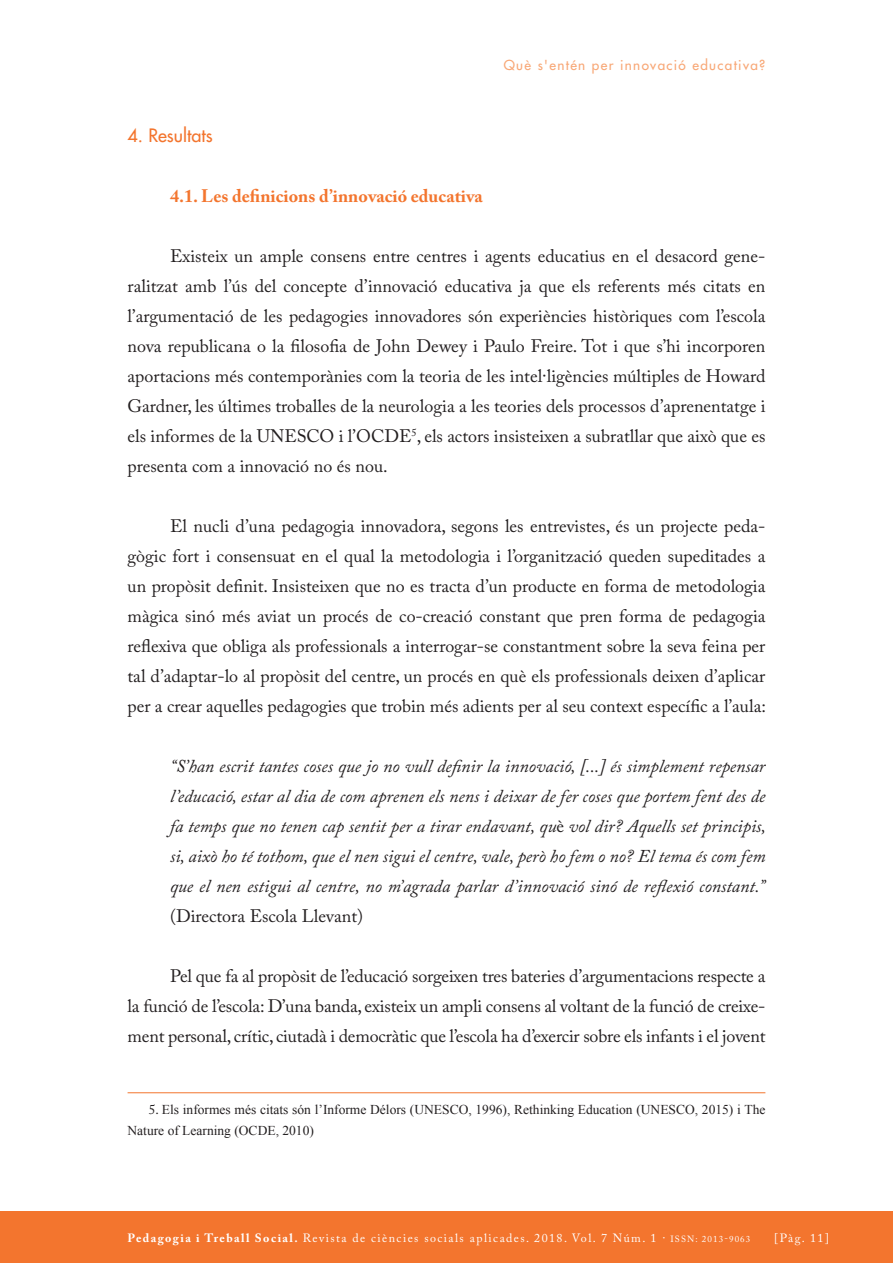
<style>
.page{position:relative;width:893px;height:1263px;background:#fff}
.page>*{position:absolute;margin:0;border:0;box-sizing:border-box;transform-origin:0 0}
.TEXT_COMU{font:18px/30px "Adobe Caslon Pro";color:#231f20;text-align:justify}
.TEXT_COMU-2{font:italic 18px/30px "Adobe Caslon Pro";color:#231f20;text-align:justify}
.SUBTITOLS{font:700 18px "Adobe Caslon Pro";color:#f3752e}
.INTERTITOLS{font:18px "Futura";color:#f3752e}
.NOTES_PEU_PAGINA{font:13.5px/21px "Times New Roman";color:#231f20}
.CAPÇALERA_DRETA{font:13.5px "Futura";letter-spacing:.1em;color:#f8a877}
.t1{font:12px "Adobe Caslon Pro";letter-spacing:.12em;color:#fff}
.s1{font-style:normal}
.s2{font-family:"Adobe Caslon Pro"}
.s3{font-weight:700}
.s4{font-size:9px}
</style>
<div class="page">
<div style="left:0;top:1212px;width:893px;height:51px;background:#f3752e"></div>
<hr style="left:128px;top:1092px;width:637px;height:1px;background:#f3752e">
<p class="INTERTITOLS" style="left:128px;top:124px;width:87px">4. Resultats</p>
<p class="SUBTITOLS" style="left:170px;top:185px;width:314px">4.1. Les definicions d’innovació educativa</p>
<p class="CAPÇALERA_DRETA" style="left:504px;top:57px;width:263px">Què s'entén per innovació educativa?</p>
<p class="TEXT_COMU" style="left:128px;top:241px;width:639px;text-indent:43px">Existeix un ample consens entre centres i agents educatius en el desacord gene&shy;ralitzat amb l’ús del concepte d’innovació educativa ja que els referents més citats en l’argumentació de les pedagogies innovadores són experiències històriques com l’escola nova republicana o la filosofia de John Dewey i Paulo Freire. Tot i que s’hi incorporen aportacions més contemporànies com la teoria de les intel·ligències múltiples de Howard Gardner, les últimes troballes de la neurologia a les teories dels processos d’aprenentatge i els informes de la UNESCO i l’OCDE<sup>5</sup>, els actors insisteixen a subratllar que això que es presenta com a innovació no és nou.</p>
<p class="TEXT_COMU" style="left:128px;top:511px;width:640px;text-indent:43px">El nucli d’una pedagogia innovadora, segons les entrevistes, és un projecte peda&shy;gògic fort i consensuat en el qual la metodologia i l’organització queden supeditades a un propòsit definit. Insisteixen que no es tracta d’un producte en forma de metodologia màgica sinó més aviat un procés de co-creació constant que pren forma de pedagogia reflexiva que obliga als professionals a interrogar-se constantment sobre la seva feina per tal d’adaptar-lo al propòsit del centre, un procés en què els professionals deixen d’aplicar per a crear aquelles pedagogies que trobin més adients per al seu context específic a l’aula:</p>
<p class="TEXT_COMU-2" style="left:170px;top:751px;width:597px">“S’han escrit tantes coses que jo no vull definir la innovació, [...] és simplement repensar l’educació, estar al dia de com aprenen els nens i deixar de fer coses que portem fent des de fa temps que no tenen cap sentit per a tirar endavant, qu<span class="s1">è</span> vol dir? Aquells set principis, si, això ho té tothom, que el nen sigui el centre, vale, però ho fem o no? El tema és com fem que el nen estigui al centre, no m’agrada parlar d’innovació sinó de reflexió constant.” <span class="s1">(Directora Escola Llevant)</span></p>
<p class="TEXT_COMU" style="left:128px;top:961px;width:639px;text-indent:43px">Pel que fa al propòsit de l’educació sorgeixen tres bateries d’argumentacions respecte a la funció de l’escola: D’una banda, existeix un ampli consens al voltant de la funció de creixe&shy;ment personal, crític, ciutadà i democràtic que l’escola ha d’exercir sobre els infants i el jovent</p>
<p class="NOTES_PEU_PAGINA" style="left:128px;top:1099px;width:639px;text-indent:21px"><span class="s2">5.</span> Els informes més citats són l’Informe Délors (UNESCO, 1996), Rethinking Education (UNESCO, 2015) i The<br>Nature of Learning (OCDE, 2010)</p>
<p class="t1" style="left:128px;top:1231px;width:624px"><span class="s3">Pedagogia i Treball Social.</span> Revista de ciències socials aplicades. 2018. Vol. 7 Núm. 1 · <span class="s4">ISSN: 2013-9063</span></p>
<p class="t1" style="left:774px;top:1231px;width:56px">[Pàg. 11]</p>
</div>
